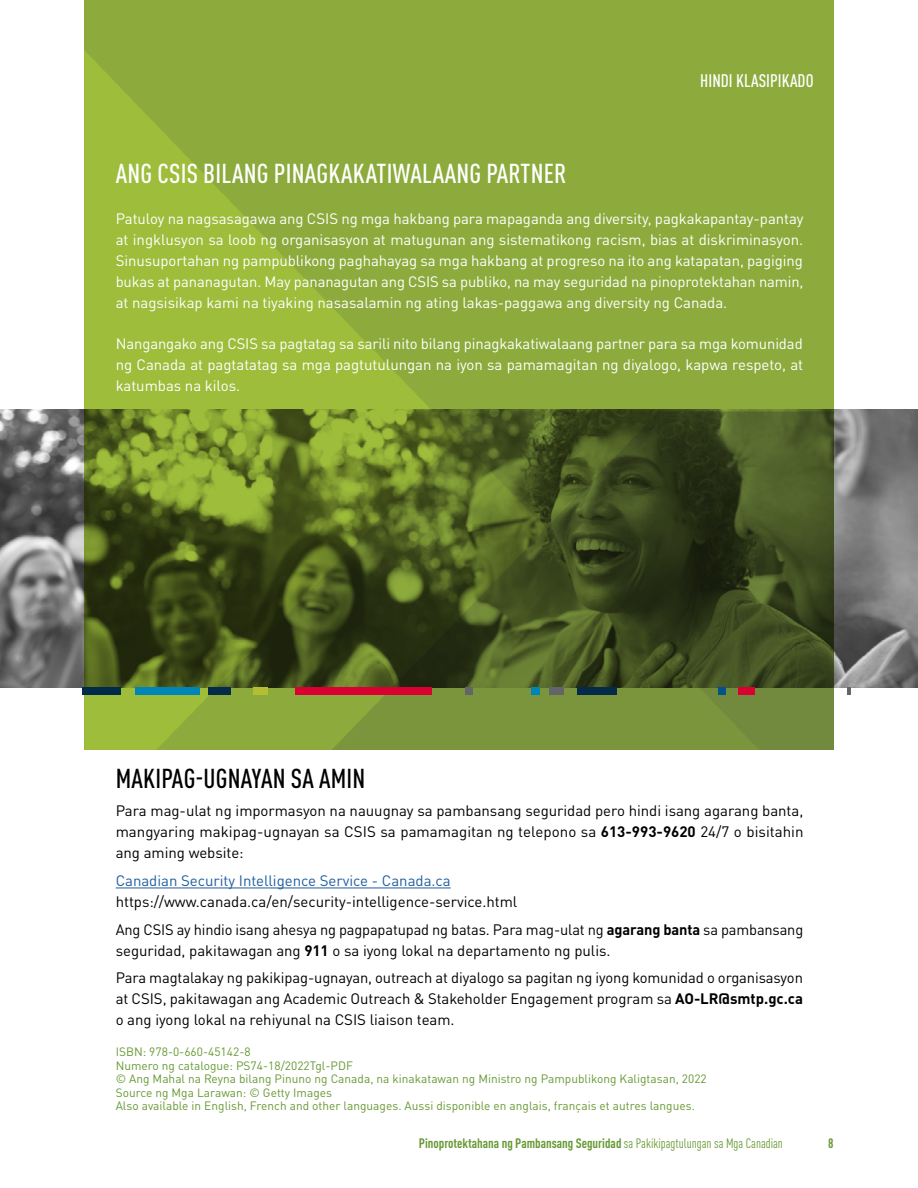
<style>
.page{position:relative;width:918px;height:1188px;background:#fff}
.page>*{position:absolute;margin:0;border:0;box-sizing:border-box;transform-origin:0 0}
.t1{font:500 condensed 27px "DINOT";letter-spacing:.01em;color:#fff}
.t2{font:500 condensed 27px "DINOT";letter-spacing:.01em;color:#000}
.t3{font:500 condensed 18px "DINOT";color:#fff}
.t4{font:15px/21px "DINOT";color:#fff;text-align:justify}
.t5{font:15px/21px "DINOT";letter-spacing:-.005em;color:#000}
.t6{font:15px "DINOT";color:#215e9e}
.t7{font:700 condensed 13.5px "DINOT";color:#693}
.t8{font:12px/13.5px "DINOT";color:#693}
.s1{font-weight:700}
.s2{font-weight:400}
</style>
<div class="page">
<img style="left:0;top:410px;width:918px;height:277px">
<img style="left:85px;top:0;width:748px;height:750px">
<div style="left:83px;top:688px;width:38px;height:7px;background:#002b49"></div>
<div style="left:136px;top:688px;width:64px;height:7px;background:#0085b7"></div>
<div style="left:208px;top:688px;width:22px;height:7px;background:#052b48"></div>
<div style="left:253px;top:688px;width:14px;height:7px;background:#b3be35"></div>
<div style="left:296px;top:688px;width:136px;height:7px;background:#db0032"></div>
<div style="left:549px;top:688px;width:15px;height:7px;background:#636569"></div>
<div style="left:578px;top:688px;width:39px;height:7px;background:#052b48"></div>
<div style="left:531px;top:688px;width:9px;height:7px;background:#0085b7"></div>
<div style="left:738px;top:688px;width:17px;height:7px;background:#db0032"></div>
<div style="left:465px;top:688px;width:8px;height:7px;background:#636569"></div>
<div style="left:718px;top:688px;width:7px;height:7px;background:#00538b"></div>
<svg style="left:847px;top:688px;width:4px;height:7px"></svg>
<hr style="left:116px;top:888px;width:335px;height:1px;background:#215e9e">
<p class="t3" style="left:700px;top:68px;width:115px">HINDI KLASIPIKADO</p>
<h1 class="t1" style="left:116px;top:154px;width:452px">ANG CSIS BILANG PINAGKAKATIWALAANG PARTNER</h1>
<p class="t4" style="left:116px;top:208px;width:689px">Patuloy na nagsasagawa ang CSIS ng mga hakbang para mapaganda ang diversity, pagkakapantay-pantay at ingklusyon sa loob ng organisasyon at matugunan ang sistematikong racism, bias at diskriminasyon.<br>Sinusuportahan ng pampublikong paghahayag sa mga hakbang at progreso na ito ang katapatan, pagiging bukas at pananagutan. May pananagutan ang CSIS sa publiko, na may seguridad na pinoprotektahan namin, at nagsisikap kami na tiyaking nasasalamin ng ating lakas-paggawa ang diversity ng Canada.</p>
<p class="t4" style="left:116px;top:333px;width:689px">Nangangako ang CSIS sa pagtatag sa sarili nito bilang pinagkakatiwalaang partner para sa mga komunidad ng Canada at pagtatatag sa mga pagtutulungan na iyon sa pamamagitan ng diyalogo, kapwa respeto, at katumbas na kilos.</p>
<h1 class="t2" style="left:116px;top:760px;width:251px">MAKIPAG-UGNAYAN SA AMIN</h1>
<p class="t5" style="left:116px;top:800px;width:689px;text-align:justify">Para mag-ulat ng impormasyon na nauugnay sa pambansang seguridad pero hindi isang agarang banta, mangyaring makipag-ugnayan sa CSIS sa pamamagitan ng telepono sa <span class="s1">613-993-9620</span> 24/7 o bisitahin ang aming website:</p>
<p class="t6" style="left:116px;top:871px;width:337px">Canadian Security Intelligence Service - Canada.ca</p>
<p class="t5" style="left:116px;top:887px;width:689px;line-height:27.8px">https://www.canada.ca/en/security-intelligence-service.html<br>Ang CSIS ay hindio isang ahesya ng pagpapatupad ng batas. Para mag-ulat ng <span class="s1">agarang banta</span> sa pambansang</p>
<p class="t5" style="left:116px;top:936px;width:689px;line-height:27.8px">seguridad, pakitawagan ang <span class="s1">911</span> o sa iyong lokal na departamento ng pulis.<br>Para magtalakay ng pakikipag-ugnayan, outreach at diyalogo sa pagitan ng iyong komunidad o organisasyon</p>
<p class="t5" style="left:116px;top:988px;width:689px">at CSIS, pakitawagan ang Academic Outreach &amp; Stakeholder Engagement program sa <span class="s1">AO-LR@smtp.gc.ca </span>o ang iyong lokal na rehiyunal na CSIS liaison team.</p>
<p class="t8" style="left:116px;top:1045px;width:593px">ISBN: 978-0-660-45142-8<br>Numero ng catalogue: PS74-18/2022Tgl-PDF<br>© Ang Mahal na Reyna bilang Pinuno ng Canada, na kinakatawan ng Ministro ng Pampublikong Kaligtasan, 2022<br>Source ng Mga Larawan: © Getty Images<br>Also available in English, French and other languages. Aussi disponible en anglais, français et autres langues.</p>
<p class="t7" style="left:419px;top:1133px;width:366px">Pinoprotektahana ng Pambansang Seguridad <span class="s2">sa Pakikipagtulungan sa Mga Canadian</span></p>
<p class="t7" style="left:828px;top:1133px;width:7px">8</p>
</div>
